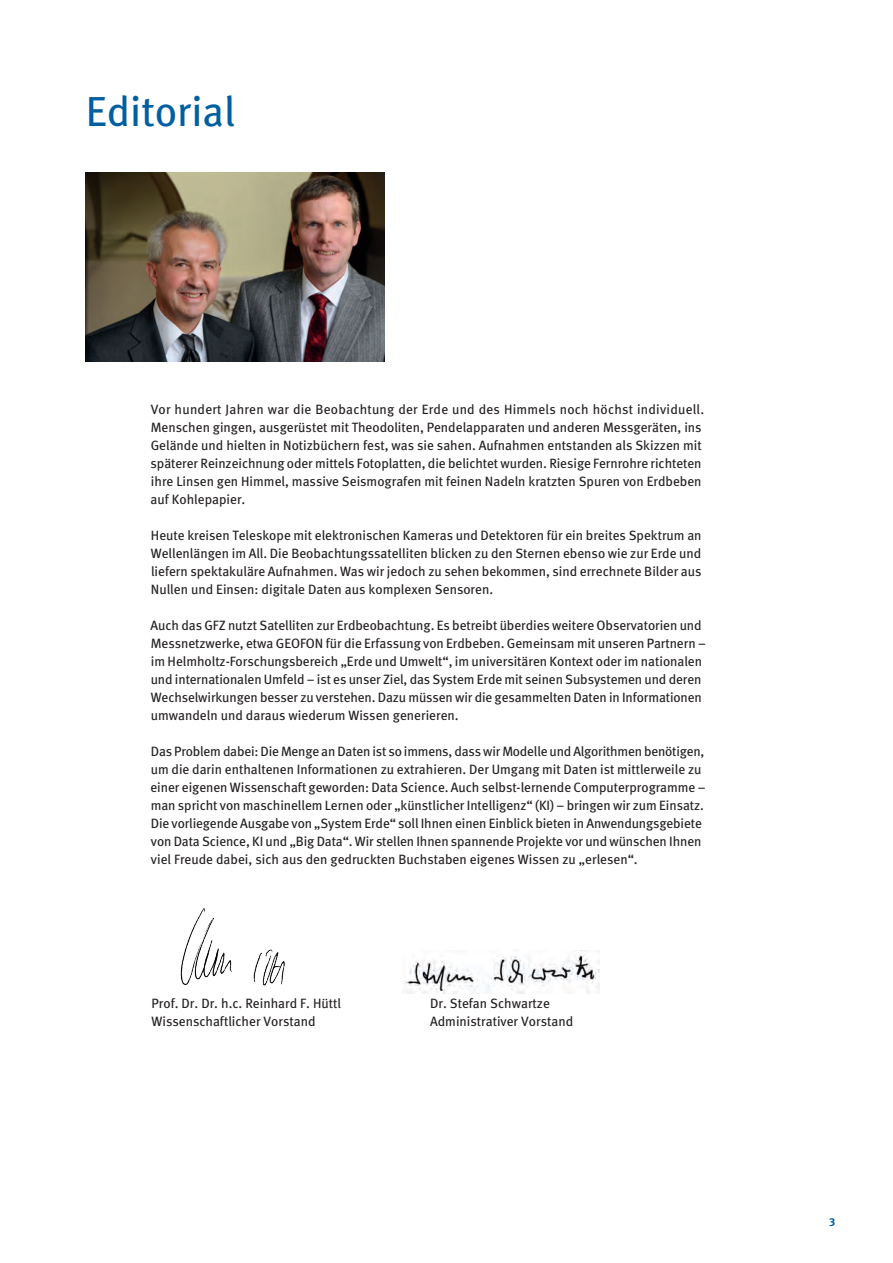
<style>
.page{position:relative;width:893px;height:1263px;background:#fff}
.page>*{position:absolute;margin:0;border:0;box-sizing:border-box;transform-origin:0 0}
.t1{font:42px "Meta";color:#005f9f}
.t2{font:13.5px/18px "Meta";letter-spacing:-.005em;color:#231f20}
.t3{font:700 11.25px "Meta";color:#005f9f}
</style>
<div class="page">
<img style="left:85px;top:172px;width:299px;height:190px">
<img style="left:180px;top:909px;width:105px;height:77px">
<img style="left:404px;top:951px;width:196px;height:42px">
<h1 class="t1" style="left:86px;top:85px;width:151px">Editorial</h1>
<p class="t2" style="left:151px;top:400px;width:555px">Vor hundert Jahren war die Beobachtung der Erde und des Himmels noch höchst individuell.<br>Menschen gingen, ausgerüstet mit Theodoliten, Pendelapparaten und anderen Messgeräten, ins Gelände und hielten in Notizbüchern fest, was sie sahen. Aufnahmen entstanden als Skizzen mit späterer Reinzeichnung oder mittels Fotoplatten, die belichtet wurden. Riesige Fernrohre richteten ihre Linsen gen Himmel, massive Seismografen mit feinen Nadeln kratzten Spuren von Erdbeben auf Kohlepapier.</p>
<p class="t2" style="left:151px;top:526px;width:552px;text-align:justify">Heute kreisen Teleskope mit elektronischen Kameras und Detektoren für ein breites Spektrum an Wellenlängen im All. Die Beobachtungssatelliten blicken zu den Sternen ebenso wie zur Erde und liefern spektakuläre Aufnahmen. Was wir jedoch zu sehen bekommen, sind errechnete Bilder aus Nullen und Einsen: digitale Daten aus komplexen Sensoren.</p>
<p class="t2" style="left:151px;top:616px;width:557px">Auch das GFZ nutzt Satelliten zur Erdbeobachtung. Es betreibt überdies weitere Observatorien und Messnetzwerke, etwa GEOFON für die Erfassung von Erdbeben. Gemeinsam mit unseren Partnern – im Helmholtz-Forschungsbereich „Erde und Umwelt“, im universitären Kontext oder im nationalen und internationalen Umfeld – ist es unser Ziel, das System Erde mit seinen Subsystemen und deren Wechselwirkungen besser zu verstehen. Dazu müssen wir die gesammelten Daten in Informationen umwandeln und daraus wiederum Wissen generieren.</p>
<p class="t2" style="left:150px;top:742px;width:557px">Das Problem dabei: Die Menge an Daten ist so immens, dass wir Modelle und Algorithmen benötigen, um die darin enthaltenen Informationen zu extrahieren. Der Umgang mit Daten ist mittlerweile zu einer eigenen Wissenschaft geworden: Data Science. Auch selbst-lernende Computerprogramme – man spricht von maschinellem Lernen oder „künstlicher Intelligenz“ (KI) – bringen wir zum Einsatz.<br>Die vorliegende Ausgabe von „System Erde“ soll Ihnen einen Einblick bieten in Anwendungsgebiete von Data Science, KI und „Big Data“. Wir stellen Ihnen spannende Projekte vor und wünschen Ihnen viel Freude dabei, sich aus den gedruckten Buchstaben eigenes Wissen zu „erlesen“.</p>
<p class="t2" style="left:152px;top:994px;width:191px">Prof. Dr. Dr. h.c. Reinhard F. Hüttl<br>Wissenschaftlicher Vorstand</p>
<p class="t2" style="left:430px;top:994px;width:145px">Dr. Stefan Schwartze<br>Administrativer Vorstand</p>
<p class="t3" style="left:829px;top:1213px;width:8px">3</p>
</div>
